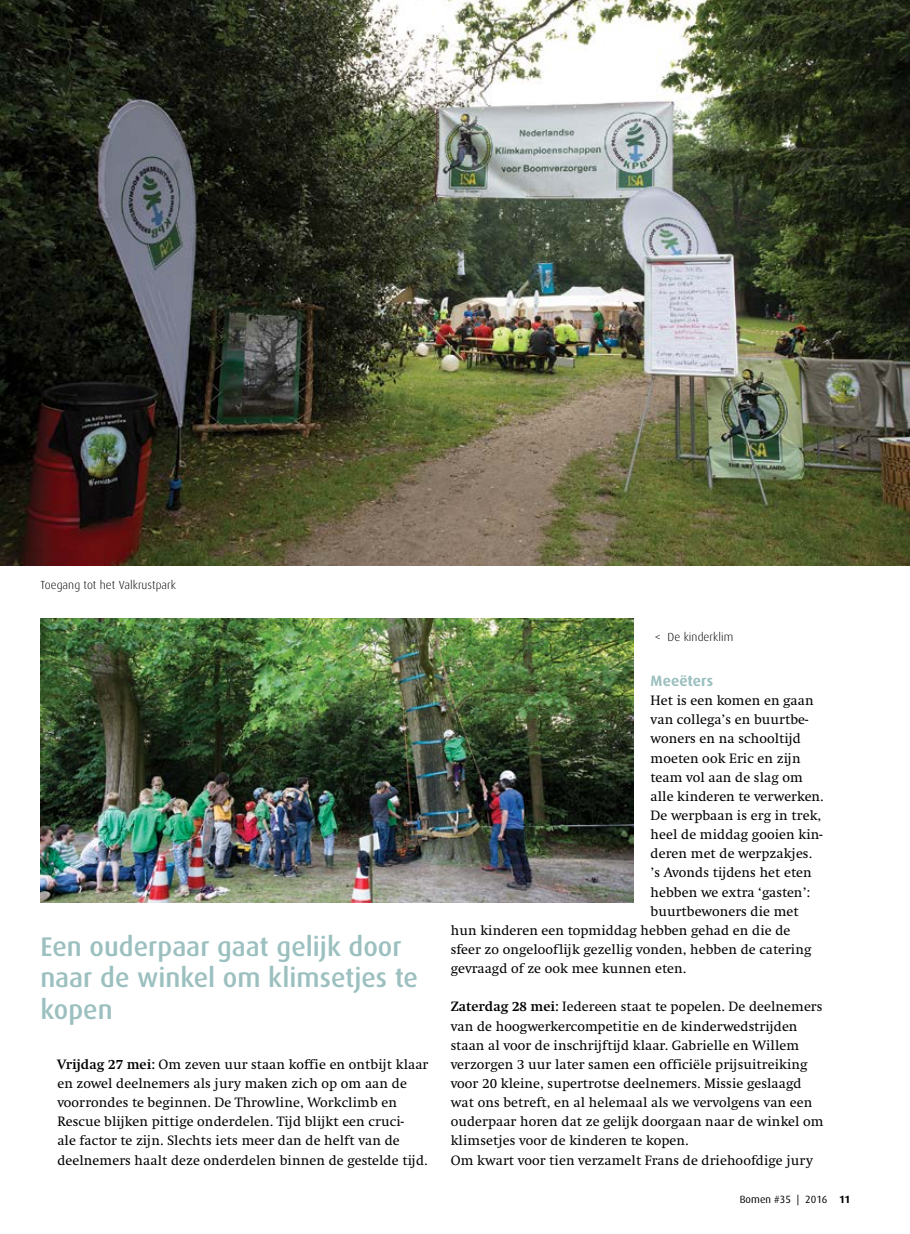
<style>
.page{position:relative;width:910px;height:1234px;background:#fff}
.page>*{position:absolute;margin:0;border:0;box-sizing:border-box;transform-origin:0 0}
.t1{font:500 27px/31.5px "Dax";color:#9bc0bf}
.t2{font:700 15px "Dax";letter-spacing:.005em;color:#9bc0bf}
.t3{font:14.1px/19.2px "Swift EF";letter-spacing:.005em;color:#000}
.t4{font:300 11.7px "Dax";letter-spacing:.005em;color:#000}
.t5{font:10.5px "Dax";letter-spacing:.005em;color:#000}
.s1{font-weight:700}
</style>
<div class="page">
<img style="left:0;top:0;width:910px;height:565px">
<img style="left:40px;top:618px;width:594px;height:283px">
<p class="t4" style="left:40px;top:578px;width:137px">Toegang tot het Valkrustpark</p>
<h1 class="t1" style="left:40px;top:930px;width:379px">Een ouderpaar gaat gelijk door naar de winkel om klimsetjes te kopen</h1>
<p class="t3" style="left:57px;top:1054px;width:372px"><span class="s1">Vrijdag 27 mei:</span> Om zeven uur staan koffie en ontbijt klaar en zowel deelnemers als jury maken zich op om aan de voorrondes te beginnen. De Throwline, Workclimb en Rescue blijken pittige onderdelen. Tijd blijkt een cruci-<br>ale factor te zijn. Slechts iets meer dan de helft van de deelnemers haalt deze onderdelen binnen de gestelde tijd.</p>
<p class="t4" style="left:655px;top:630px;width:80px">&lt; De kinderklim</p>
<p class="t2" style="left:651px;top:672px;width:64px">Meeëters</p>
<p class="t3" style="left:651px;top:691px;width:165px">Het is een komen en gaan</p>
<p class="t3" style="left:651px;top:710px;width:159px">van collega’s en buurtbe-</p>
<p class="t3" style="left:651px;top:729px;width:152px">woners en na schooltijd</p>
<p class="t3" style="left:651px;top:748px;width:152px">moeten ook Eric en zijn</p>
<p class="t3" style="left:651px;top:767px;width:154px">team vol aan de slag om</p>
<p class="t3" style="left:651px;top:786px;width:175px">alle kinderen te verwerken.</p>
<p class="t3" style="left:651px;top:805px;width:172px">De werpbaan is erg in trek,</p>
<p class="t3" style="left:651px;top:825px;width:174px">heel de middag gooien kin-</p>
<p class="t3" style="left:651px;top:844px;width:163px">deren met de werpzakjes.</p>
<p class="t3" style="left:651px;top:863px;width:163px">’s Avonds tijdens het eten</p>
<p class="t3" style="left:651px;top:882px;width:161px">hebben we extra ‘gasten’:</p>
<p class="t3" style="left:651px;top:901px;width:150px">buurtbewoners die met</p>
<p class="t3" style="left:451px;top:920px;width:341px">hun kinderen een topmiddag hebben gehad en die de</p>
<p class="t3" style="left:451px;top:939px;width:362px">sfeer zo ongelooflijk gezellig vonden, hebben de catering</p>
<p class="t3" style="left:451px;top:959px;width:237px">gevraagd of ze ook mee kunnen eten.</p>
<p class="t3" style="left:451px;top:997px;width:374px"><span class="s1">Zaterdag 28 mei:</span> Iedereen staat te popelen. De deelnemers van de hoogwerkercompetitie en de kinderwedstrijden staan al voor de inschrijftijd klaar. Gabrielle en Willem verzorgen 3 uur later samen een officiële prijsuitreiking voor 20 kleine, supertrotse deelnemers. Missie geslaagd wat ons betreft, en al helemaal als we vervolgens van een ouderpaar horen dat ze gelijk doorgaan naar de winkel om klimsetjes voor de kinderen te kopen.<br>Om kwart voor tien verzamelt Frans de driehoofdige jury</p>
<p class="t5" style="left:740px;top:1193px;width:112px">Bomen #35 | 2016 <span class="s1">11</span></p>
</div>
